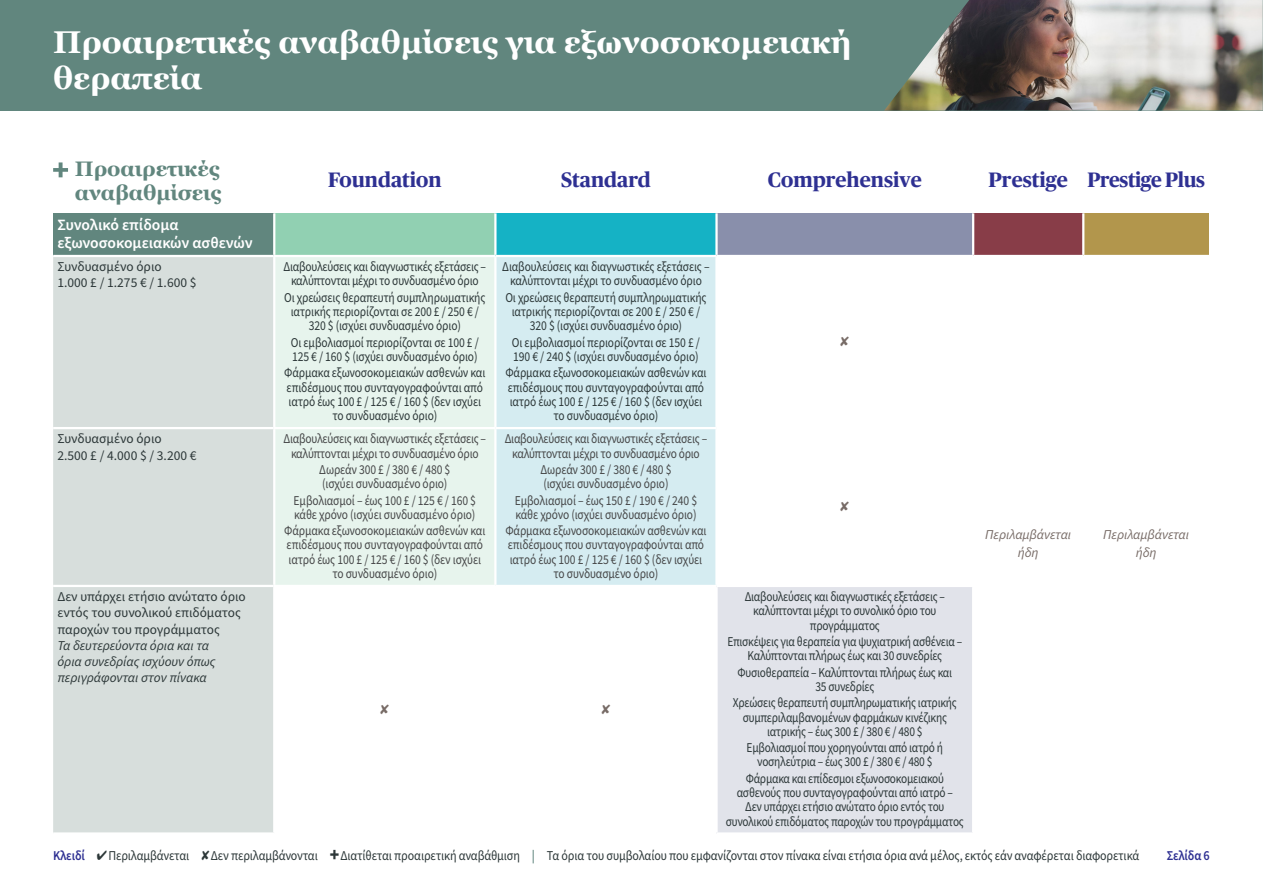
<style>
.page{position:relative;width:1263px;height:893px;background:#fff}
.page>*{position:absolute;margin:0;border:0;box-sizing:border-box;transform-origin:0 0}
.Main_title{font:700 31.5px/36px "Georgia";color:#fff}
.t1{font:700 21px "Publico Headline Web";color:#2e3092}
.t2{font:700 21px/24px "Georgia";color:#61867e}
.t3{font:700 21px "Publico Headline Web";letter-spacing:-.02em;color:#2e3092}
.Table_Dividers{font:600 15.75px/18px "Source Sans Pro";letter-spacing:-.005em;color:#fff}
.Table_Body_Grey{font:13.5px/14.2px "Source Sans Pro";letter-spacing:-.02em;color:#2c3738;text-align:center;scale:.86 1}
.Table_Body_Grey-2{font:13.5px/14.2px "Source Sans Pro";letter-spacing:-.015em;color:#464748;text-align:center;scale:.86 1}
.Table_Body_Grey-3{font:13.5px/14.2px "Source Sans Pro";letter-spacing:-.02em;color:#2c3738;text-align:center;scale:.85 1}
.body_copy_-_larger{font:13.5px "Source Sans Pro";letter-spacing:-.01em;color:#2c3738;scale:.9 1}
.Table_Body_Grey-4{font:13.5px/16.2px "Source Sans Pro";letter-spacing:-.02em;color:#2c3738}
.Table_Body_Grey-5{font:13.5px/16.2px "Source Sans Pro";color:#2c3738}
.Table_Body_Grey-6{font:italic 13.5px/16.2px "Source Sans Pro";letter-spacing:-.01em;color:#2c3738}
.Table_Body_Grey-7{font:italic 13.5px/18px "Source Sans Pro";color:#776b66;text-align:center}
.body_copy_-_larger-2{font:600 13.5px "Source Sans Pro";letter-spacing:-.015em;color:#2e3092;scale:.9 1}
.s1{font-weight:600;color:#2e3092}
.s2{font-weight:900;font-size:19.5px}
.s3{font-weight:600;color:#61867e}
</style>
<div class="page">
<div style="left:53px;top:213px;width:221px;height:43px;background:#61867e"></div>
<div style="left:274px;top:213px;width:221px;height:43px;background:#91d0b2"></div>
<div style="left:495px;top:213px;width:221px;height:43px;background:#15b2c5"></div>
<div style="left:716px;top:213px;width:257px;height:43px;background:#898fab"></div>
<div style="left:973px;top:213px;width:110px;height:43px;background:#883d48"></div>
<div style="left:1083px;top:213px;width:126px;height:43px;background:#b2964c"></div>
<div style="left:53px;top:257px;width:220px;height:575px;background:#d7dedc"></div>
<svg style="left:275px;top:257px;width:440px;height:328px;background:#def0ef"></svg>
<div style="left:716px;top:586px;width:257px;height:247px;background:#e1e3ea"></div>
<hr style="left:716px;top:832px;width:257px;height:3px;background:#fff">
<hr style="left:273px;top:213px;width:2px;height:42px;background:#fff">
<hr style="left:494px;top:213px;width:2px;height:42px;background:#fff">
<hr style="left:715px;top:213px;width:3px;height:42px;background:#fff">
<hr style="left:972px;top:213px;width:2px;height:42px;background:#fff">
<hr style="left:1082px;top:213px;width:2px;height:42px;background:#fff">
<hr style="left:53px;top:255px;width:220px;height:2px;background:#fff">
<hr style="left:715px;top:587px;width:3px;height:245px;background:#fff">
<hr style="left:716px;top:255px;width:257px;height:2px;background:#fff">
<hr style="left:53px;top:427px;width:220px;height:2px;background:#fff">
<hr style="left:53px;top:585px;width:220px;height:2px;background:#fff">
<hr style="left:494px;top:257px;width:2px;height:170px;background:#fff">
<hr style="left:273px;top:255px;width:222px;height:2px;background:#fff">
<hr style="left:495px;top:255px;width:221px;height:2px;background:#fff">
<hr style="left:973px;top:255px;width:110px;height:2px;background:#fff">
<hr style="left:1083px;top:255px;width:127px;height:2px;background:#fff">
<hr style="left:273px;top:427px;width:222px;height:2px;background:#fff">
<hr style="left:495px;top:427px;width:221px;height:2px;background:#fff">
<hr style="left:716px;top:585px;width:258px;height:2px;background:#fff">
<hr style="left:494px;top:429px;width:2px;height:156px;background:#fff">
<hr style="left:972px;top:587px;width:2px;height:245px;background:#fff">
<svg style="left:53px;top:162px;width:15px;height:15px"></svg>
<div style="left:0;top:0;width:1263px;height:111px;background:#61867e"></div>
<img style="left:884px;top:0;width:379px;height:111px">
<p class="Main_title" style="left:53px;top:24px;width:800px">Προαιρετικές αναβαθμίσεις για εξωνοσοκομειακή θεραπεία</p>
<p class="t2" style="left:75px;top:157px;width:148px">Προαιρετικές αναβαθμίσεις</p>
<p class="t1" style="left:328px;top:171px;width:115px">Foundation</p>
<p class="t1" style="left:561px;top:171px;width:91px">Standard</p>
<p class="t1" style="left:768px;top:171px;width:155px">Comprehensive</p>
<p class="t1" style="left:988px;top:171px;width:81px">Prestige</p>
<p class="t3" style="left:1087px;top:171px;width:119px">Prestige Plus</p>
<p class="Table_Dividers" style="left:57px;top:216px;width:197px">Συνολικό επίδομα εξωνοσοκομειακών ασθενών</p>
<p class="Table_Body_Grey-5" style="left:57px;top:259px;width:141px">Συνδυασμένο όριο<br>1.000 £ / 1.275 € / 1.600 $</p>
<p class="Table_Body_Grey" style="left:284px;top:260px;width:237px">Διαβουλεύσεις και διαγνωστικές εξετάσεις – καλύπτονται μέχρι το συνδυασμένο όριο</p>
<p class="Table_Body_Grey" style="left:284px;top:291px;width:236px">Οι χρεώσεις θεραπευτή συμπληρωματικής ιατρικής περιορίζονται σε 200 £ / 250 € /<br>320 $ (ισχύει συνδυασμένο όριο)</p>
<p class="Table_Body_Grey" style="left:291px;top:336px;width:220px;text-align:left">Οι εμβολιασμοί περιορίζονται σε 100 £ /<br>125 € / 160 $ (ισχύει συνδυασμένο όριο)</p>
<p class="Table_Body_Grey" style="left:284px;top:366px;width:235px">Φάρμακα εξωνοσοκομειακών ασθενών και επιδέσμους που συνταγογραφούνται από ιατρό έως 100 £ / 125 € / 160 $ (δεν ισχύει το συνδυασμένο όριο)</p>
<p class="Table_Body_Grey" style="left:502px;top:260px;width:243px">Διαβουλεύσεις και διαγνωστικές εξετάσεις – καλύπτονται μέχρι το συνδυασμένο όριο</p>
<p class="Table_Body_Grey" style="left:505px;top:291px;width:236px">Οι χρεώσεις θεραπευτή συμπληρωματικής ιατρικής περιορίζονται σε 200 £ / 250 € /<br>320 $ (ισχύει συνδυασμένο όριο)</p>
<p class="Table_Body_Grey" style="left:512px;top:336px;width:220px;text-align:left">Οι εμβολιασμοί περιορίζονται σε 150 £ /<br>190 € / 240 $ (ισχύει συνδυασμένο όριο)</p>
<p class="Table_Body_Grey" style="left:505px;top:366px;width:235px">Φάρμακα εξωνοσοκομειακών ασθενών και επιδέσμους που συνταγογραφούνται από ιατρό έως 100 £ / 125 € / 160 $ (δεν ισχύει το συνδυασμένο όριο)</p>
<p class="Table_Body_Grey-5" style="left:57px;top:431px;width:141px">Συνδυασμένο όριο<br>2.500 £ / 4.000 $ / 3.200 €</p>
<p class="Table_Body_Grey-2" style="left:284px;top:432px;width:237px">Διαβουλεύσεις και διαγνωστικές εξετάσεις – καλύπτονται μέχρι το συνδυασμένο όριο</p>
<p class="Table_Body_Grey-2" style="left:319px;top:463px;width:154px;text-align:left">Δωρεάν 300 £ / 380 € / 480 $ (ισχύει συνδυασμένο όριο)</p>
<p class="Table_Body_Grey-2" style="left:294px;top:493px;width:214px;text-align:left">Εμβολιασμοί – έως 100 £ / 125 € / 160 $ κάθε χρόνο (ισχύει συνδυασμένο όριο)</p>
<p class="Table_Body_Grey-2" style="left:284px;top:524px;width:235px">Φάρμακα εξωνοσοκομειακών ασθενών και επιδέσμους που συνταγογραφούνται από ιατρό έως 100 £ / 125 € / 160 $ (δεν ισχύει το συνδυασμένο όριο)</p>
<p class="Table_Body_Grey-4" style="left:57px;top:589px;width:190px">Δεν υπάρχει ετήσιο ανώτατο όριο εντός του συνολικού επιδόματος παροχών του προγράμματος</p>
<p class="Table_Body_Grey-6" style="left:57px;top:638px;width:160px">Τα δευτερεύοντα όρια και τα όρια συνεδρίας ισχύουν όπως περιγράφονται στον πίνακα</p>
<p class="Table_Body_Grey-2" style="left:505px;top:432px;width:237px">Διαβουλεύσεις και διαγνωστικές εξετάσεις – καλύπτονται μέχρι το συνδυασμένο όριο</p>
<p class="Table_Body_Grey-2" style="left:540px;top:463px;width:154px;text-align:left">Δωρεάν 300 £ / 380 € / 480 $ (ισχύει συνδυασμένο όριο)</p>
<p class="Table_Body_Grey-2" style="left:515px;top:493px;width:214px;text-align:left">Εμβολιασμοί – έως 150 £ / 190 € / 240 $ κάθε χρόνο (ισχύει συνδυασμένο όριο)</p>
<p class="Table_Body_Grey-2" style="left:505px;top:524px;width:235px">Φάρμακα εξωνοσοκομειακών ασθενών και επιδέσμους που συνταγογραφούνται από ιατρό έως 100 £ / 125 € / 160 $ (δεν ισχύει το συνδυασμένο όριο)</p>
<p class="Table_Body_Grey-3" style="left:745px;top:590px;width:237px">Διαβουλεύσεις και διαγνωστικές εξετάσεις – καλύπτονται μέχρι το συνολικό όριο του προγράμματος</p>
<p class="Table_Body_Grey-3" style="left:727px;top:635px;width:278px">Επισκέψεις για θεραπεία για ψυχιατρική ασθένεια –<br>Καλύπτονται πλήρως έως και 30 συνεδρίες</p>
<p class="Table_Body_Grey-3" style="left:737px;top:665px;width:254px">Φυσιοθεραπεία – Καλύπτονται πλήρως έως και<br>35 συνεδρίες</p>
<p class="Table_Body_Grey-3" style="left:733px;top:696px;width:265px">Χρεώσεις θεραπευτή συμπληρωματικής ιατρικής συμπεριλαμβανομένων φαρμάκων κινέζικης ιατρικής – έως 300 £ / 380 € / 480 $</p>
<p class="Table_Body_Grey-3" style="left:746px;top:741px;width:233px">Εμβολιασμοί που χορηγούνται από ιατρό ή νοσηλεύτρια – έως 300 £ / 380 € / 480 $</p>
<p class="Table_Body_Grey-3" style="left:726px;top:772px;width:282px">Φάρμακα και επίδεσμοι εξωνοσοκομειακού ασθενούς που συνταγογραφούνται από ιατρό –<br>Δεν υπάρχει ετήσιο ανώτατο όριο εντός του συνολικού επιδόματος παροχών του προγράμματος</p>
<p class="Table_Body_Grey-7" style="left:985px;top:526px;width:88px">Περιλαμβάνεται ήδη</p>
<p class="Table_Body_Grey-7" style="left:1103px;top:526px;width:88px">Περιλαμβάνεται ήδη</p>
<p class="body_copy_-_larger" style="left:53px;top:846px;width:153px"><span class="s1">Κλειδί</span> ✔Περιλαμβάνεται</p>
<p class="body_copy_-_larger" style="left:211px;top:846px;width:1033px">Δεν περιλαμβάνονται <span class="s2">+</span>Διατίθεται προαιρετική αναβάθμιση <span class="s3">|</span> Τα όρια του συμβολαίου που εμφανίζονται στον πίνακα είναι ετήσια όρια ανά μέλος, εκτός εάν αναφέρεται διαφορετικά</p>
<p class="body_copy_-_larger-2" style="left:1167px;top:846px;width:49px">Σελίδα 6</p>
</div>
